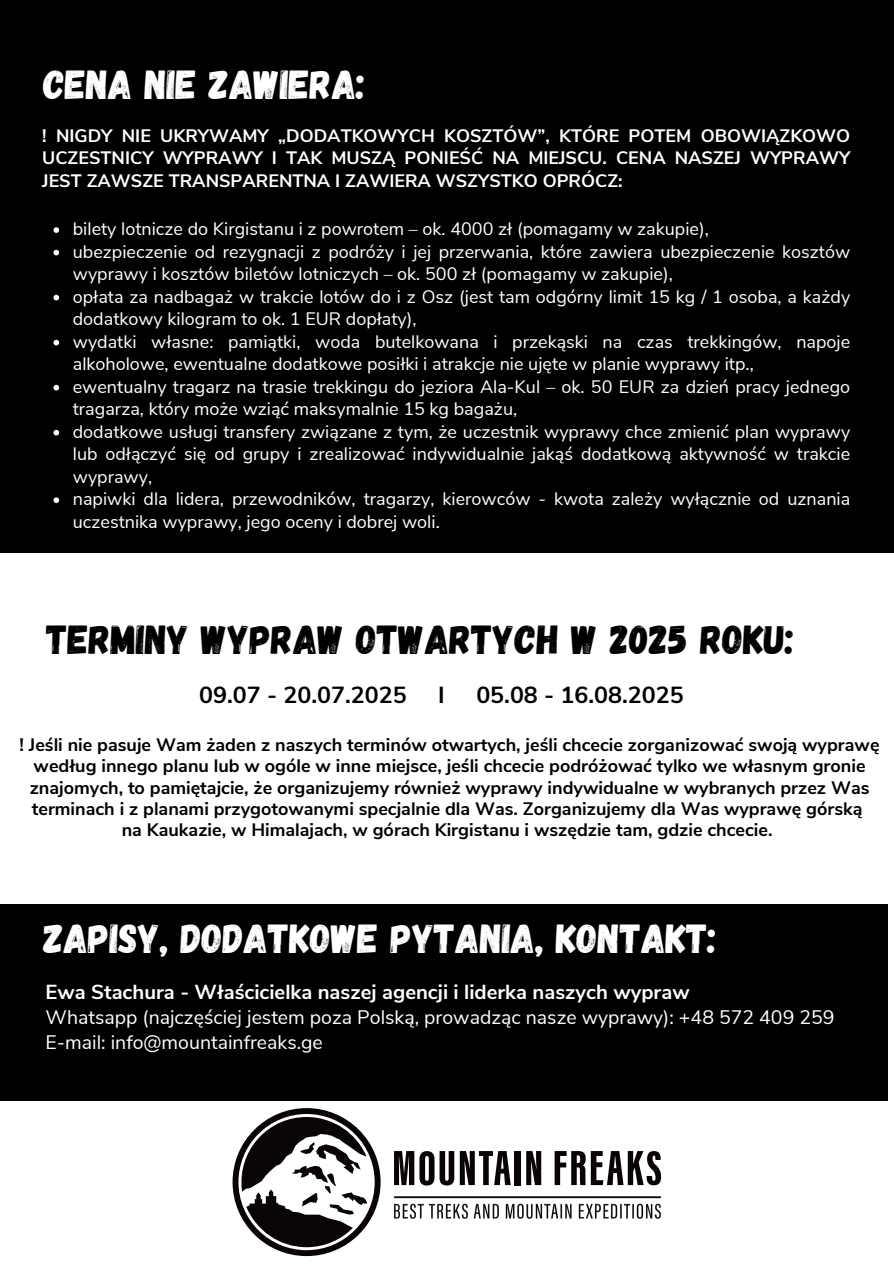
<style>
.page{position:relative;width:894px;height:1264px;background:#fff}
.page>*{position:absolute;margin:0;border:0;box-sizing:border-box;transform-origin:0 0}
.t1{font:40.5px "Gagalin";color:#fff}
.t2{font:40.5px "Gagalin";color:#000}
.t3{font:700 23.25px "Nunito Sans";color:#000}
.t4{font:700 20.25px "Nunito Sans";color:#fff}
.t5{font:19.5px "Nunito Sans";color:#fff}
.t6{font:18px/22.5px "Nunito Sans";color:#fff}
.t7{font:700 18px/21.3px "Nunito Sans";color:#000;text-align:center}
.t8{font:700 18px/22.5px "Nunito Sans";color:#fff;text-align:justify}
</style>
<div class="page">
<div style="left:0;top:0;width:893px;height:552px;background:#000001"></div>
<div style="left:0;top:904px;width:887px;height:196px;background:#000001"></div>
<svg style="left:232px;top:1108px;width:148px;height:147px"></svg>
<svg style="left:394px;top:1151px;width:116px;height:34px"></svg>
<div style="left:515px;top:1150px;width:5px;height:35px;background:#090408"></div>
<svg style="left:526px;top:1151px;width:15px;height:34px"></svg>
<svg style="left:554px;top:1151px;width:107px;height:34px"></svg>
<img style="left:393px;top:1196px;width:269px;height:23px">
<svg style="left:53px;top:227px;width:6px;height:6px"></svg>
<svg style="left:53px;top:250px;width:6px;height:5px"></svg>
<svg style="left:53px;top:295px;width:6px;height:5px"></svg>
<svg style="left:53px;top:340px;width:6px;height:5px"></svg>
<svg style="left:53px;top:385px;width:6px;height:5px"></svg>
<svg style="left:53px;top:430px;width:6px;height:5px"></svg>
<svg style="left:53px;top:497px;width:6px;height:6px"></svg>
<h3 class="t1" style="left:43px;top:58px;width:323px">CENA NIE ZAWIERA:</h3>
<p class="t8" style="left:42px;top:124px;width:809px">! NIGDY NIE UKRYWAMY „DODATKOWYCH KOSZTÓW”, KTÓ RE POTEM OBOWIĄZKOWO UCZESTNICY WYPRAWY I TAK MUSZĄ PONIEŚĆ NA MIEJSCU. CENA NASZEJ WYPRAWY JEST ZAWSZE TRANSPARENTNA I ZAWIERA WSZYSTKO OPRÓCZ:</p>
<p class="t6" style="left:73px;top:218px;width:637px">bilety lotnicze do Kirgistanu i z powrotem – ok. 4000 zł (pomagamy w zakupie),</p>
<p class="t6" style="left:73px;top:240px;width:778px">ubezpieczenie od rezygnacji z podróży i jej przerwania, które zawiera ubezpieczenie kosztów wyprawy i kosztów biletów lotniczych – ok. 500 zł (pomagamy w zakupie),</p>
<p class="t6" style="left:73px;top:285px;width:778px">opłata za nadbagaż w trakcie lotów do i z Osz (jest tam odgórny limit 15 kg / 1 osoba, a każdy dodatkowy kilogram to ok. 1 EUR dopłaty),</p>
<p class="t6" style="left:73px;top:330px;width:778px">wydatki własne: pamiątki, woda butelkowana i przekąski na czas trekkingów, napoje alkoholowe, ewentualne dodatkowe posiłki i atrakcje nie ujęte w planie wyprawy itp.,</p>
<p class="t6" style="left:73px;top:375px;width:778px">ewentualny tragarz na trasie trekkingu do jeziora Ala-Kul – ok. 50 EUR za dzień pracy jednego tragarza, który może wziąć maksymalnie 15 kg bagażu,</p>
<p class="t6" style="left:73px;top:420px;width:778px;text-align:justify">dodatkowe usługi transfery związane z tym, że uczestnik wyprawy chce zmienić plan wyprawy lub odłączyć się od grupy i zrealizować indywidualnie jakąś dodatkową aktywność w trakcie wyprawy,</p>
<h1 class="t6" style="left:73px;top:488px;width:778px">napiwki dla lidera, przewodników, tragarzy, kierowców - kwota zależy wyłącznie od uznania uczestnika wyprawy, jego oceny i dobrej woli.</h1>
<h2 class="t2" style="left:46px;top:613px;width:749px">TERMINY WYPRAW OTWARTYCH W 2025 ROKU:</h2>
<h4 class="t3" style="left:199px;top:679px;width:209px">09.07 - 20.07.2025</h4>
<h4 class="t3" style="left:438px;top:679px;width:8px">I</h4>
<h4 class="t3" style="left:476px;top:679px;width:209px">05.08 - 16.08.2025</h4>
<p class="t7" style="left:20px;top:734px;width:861px">! Jeśli nie pasuje Wam żaden z naszych terminów otwartych, jeśli chcecie zorganizować swoją wyprawę według innego planu lub w ogóle w inne miejsce, jeśli chcecie podróżować tylko we własnym gronie znajomych, to pamiętajcie, że organizujemy również wyprawy indywidualne w wybranych przez Was terminach i z planami przygotowanymi specjalnie dla Was. Zorganizujemy dla Was wyprawę górską<br>na Kaukazie, w Himalajach, w górach Kirgistanu i wszędzie tam, gdzie chcecie.</p>
<h1 class="t1" style="left:43px;top:912px;width:674px">ZAPISY, DODATKOWE PYTANIA, KONTAKT:</h1>
<p class="t4" style="left:46px;top:978px;width:645px">Ewa Stachura - Właścicielka naszej agencji i liderka naszych wypraw</p>
<p class="t5" style="left:46px;top:1004px;width:790px">Whatsapp (najczęściej jestem poza Polską, prowadząc nasze wyprawy): +48 572 409 259</p>
<p class="t5" style="left:46px;top:1029px;width:279px">E-mail: info@mountainfreaks.ge</p>
</div>
